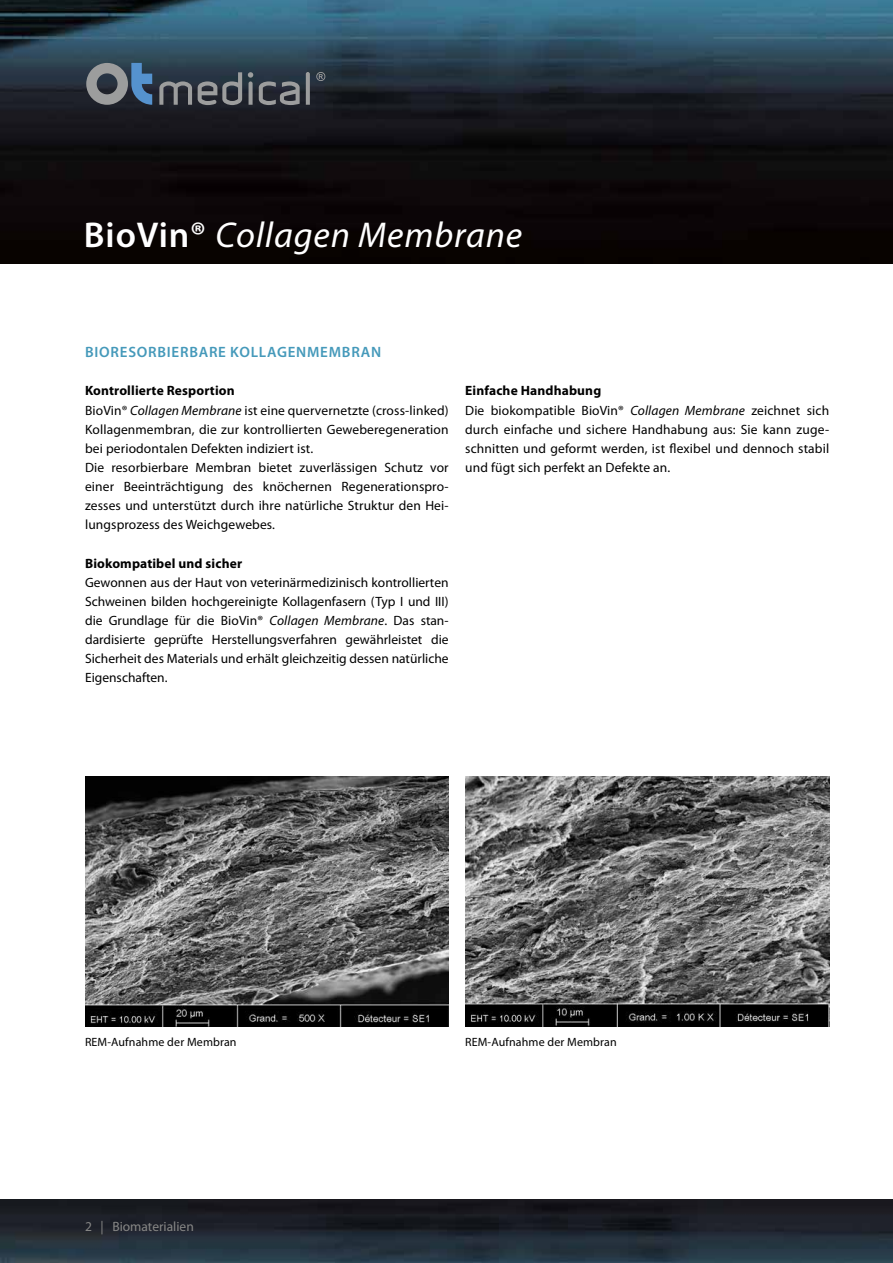
<style>
.page{position:relative;width:893px;height:1263px;background:#fff}
.page>*{position:absolute;margin:0;border:0;box-sizing:border-box;transform-origin:0 0}
.t1{font:italic 36px "Myriad Pro";letter-spacing:.025em;color:#fff}
.t2{font:600 15px "Myriad Pro";letter-spacing:.05em;color:#4599ba}
.t3{font:13.5px/19.2px "Myriad Pro";letter-spacing:.01em;color:#000}
.t4{font:700 13.5px "Myriad Pro";letter-spacing:.01em;color:#000}
.t5{font:13.5px "Myriad Pro";color:#878786}
.t6{font:12px "Myriad Pro";letter-spacing:.01em;color:#000}
.s1{font-weight:600;font-style:normal}
.s2{font-weight:700}
.s3{font-style:italic}
</style>
<div class="page">
<img style="left:0;top:1199px;width:893px;height:64px">
<img style="left:0;top:0;width:893px;height:264px">
<img style="left:85px;top:776px;width:364px;height:251px">
<img style="left:466px;top:776px;width:363px;height:251px">
<svg style="left:159px;top:81px;width:33px;height:24px"></svg>
<svg style="left:198px;top:72px;width:44px;height:33px"></svg>
<svg style="left:248px;top:72px;width:5px;height:33px"></svg>
<svg style="left:259px;top:81px;width:41px;height:24px"></svg>
<svg style="left:306px;top:72px;width:4px;height:33px"></svg>
<svg style="left:86px;top:63px;width:66px;height:42px;background:#5a6b7d"></svg>
<svg style="left:316px;top:72px;width:9px;height:9px"></svg>
<h1 class="t1" style="left:84px;top:212px;width:440px"><span class="s1">BioVin®</span> Collagen Membrane</h1>
<p class="t2" style="left:85px;top:343px;width:297px">BIORESORBIERBARE KOLLAGENMEMBRAN</p>
<p class="t3" style="left:85px;top:381px;width:365px"><span class="s2">Kontrollierte Resportion<br></span>BioVin® <span class="s3">Collagen Membrane</span> ist eine quervernetzte (cross-linked)<br>Kollagenmembran, die zur kontrollierten Geweberegeneration bei periodontalen Defekten indiziert ist.<br>Die resorbierbare Membran bietet zuverlässigen Schutz vor einer Beeinträchtigung des knöchernen Regenerationspro&shy;zesses und unterstützt durch ihre natürliche Struktur den Hei&shy;lungsprozess des Weichgewebes.</p>
<p class="t4" style="left:85px;top:554px;width:159px">Biokompatibel und sicher</p>
<p class="t3" style="left:85px;top:572px;width:365px;text-align:justify">Gewonnen aus der Haut von veterinärmedizinisch kontrollierten Schweinen bilden hochgereinigte Kollagenfasern (Typ I und III) die Grundlage für die BioVin® <span class="s3">Collagen Membrane</span>. Das stan&shy;dardisierte geprüfte Herstellungsverfahren gewährleistet die Sicherheit des Materials und erhält gleichzeitig dessen natürliche Eigenschaften.</p>
<p class="t3" style="left:465px;top:381px;width:365px"><span class="s2">Einfache Handhabung<br></span>Die biokompatible BioVin® <span class="s3">Collagen Membrane</span> zeichnet sich durch einfache und sichere Handhabung aus: Sie kann zuge&shy;schnitten und geformt werden, ist flexibel und dennoch stabil und fügt sich perfekt an Defekte an.</p>
<p class="t6" style="left:85px;top:1035px;width:153px">REM-Aufnahme der Membran</p>
<p class="t6" style="left:465px;top:1035px;width:153px">REM-Aufnahme der Membran</p>
<p class="t5" style="left:85px;top:1218px;width:110px">2 | Biomaterialien</p>
</div>
